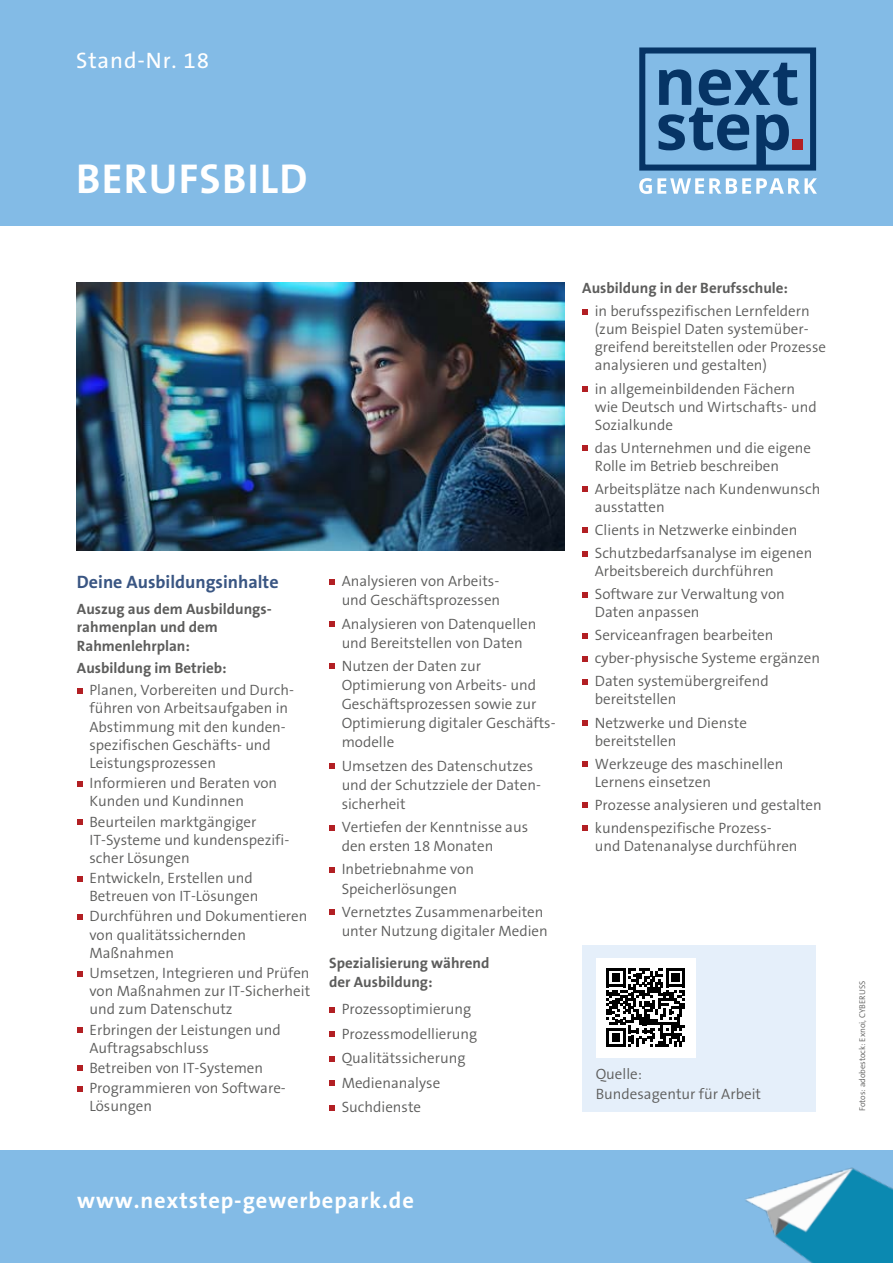
<style>
.page{position:relative;width:893px;height:1263px;background:#fff}
.page>*{position:absolute;margin:0;border:0;box-sizing:border-box;transform-origin:0 0}
.t1{font:700 42px "The Sans B7";letter-spacing:.03em;color:#fff}
.t2{font:700 22.5px "The Sans B7";letter-spacing:.04em;color:#fff}
.t3{font:22.5px "The Sans B5 Plain";letter-spacing:.04em;color:#fff}
.t4{font:700 18px "The Sans B7";color:#3a5683}
.t5{font:300 15px/18.1px "The Sans B4";color:#5d5d5c}
.t6{font:700 15px/18.1px "The Sans B7";color:#5d5d5c}
.t7{font:300 8.4px "The Sans B4";color:#5d5d5c}
</style>
<div class="page">
<div style="left:582px;top:946px;width:234px;height:166px;background:#e5effa"></div>
<img style="left:76px;top:283px;width:488px;height:268px">
<svg style="left:329px;top:579px;width:6px;height:6px"></svg>
<svg style="left:329px;top:621px;width:6px;height:6px"></svg>
<svg style="left:329px;top:663px;width:6px;height:6px"></svg>
<svg style="left:329px;top:763px;width:6px;height:6px"></svg>
<svg style="left:329px;top:825px;width:6px;height:5px"></svg>
<svg style="left:329px;top:867px;width:6px;height:6px"></svg>
<svg style="left:329px;top:909px;width:6px;height:6px"></svg>
<svg style="left:329px;top:1007px;width:6px;height:6px"></svg>
<svg style="left:329px;top:1031px;width:6px;height:6px"></svg>
<svg style="left:329px;top:1056px;width:6px;height:6px"></svg>
<svg style="left:329px;top:1080px;width:6px;height:6px"></svg>
<svg style="left:329px;top:1105px;width:6px;height:5px"></svg>
<svg style="left:582px;top:309px;width:6px;height:6px"></svg>
<svg style="left:582px;top:386px;width:6px;height:6px"></svg>
<svg style="left:582px;top:445px;width:6px;height:6px"></svg>
<svg style="left:582px;top:486px;width:6px;height:6px"></svg>
<svg style="left:582px;top:527px;width:6px;height:6px"></svg>
<svg style="left:582px;top:551px;width:6px;height:5px"></svg>
<svg style="left:582px;top:592px;width:6px;height:6px"></svg>
<svg style="left:582px;top:633px;width:6px;height:6px"></svg>
<svg style="left:582px;top:656px;width:6px;height:6px"></svg>
<svg style="left:582px;top:679px;width:6px;height:6px"></svg>
<svg style="left:582px;top:720px;width:6px;height:6px"></svg>
<svg style="left:582px;top:761px;width:6px;height:6px"></svg>
<svg style="left:582px;top:802px;width:6px;height:6px"></svg>
<svg style="left:582px;top:825px;width:6px;height:6px"></svg>
<svg style="left:77px;top:688px;width:6px;height:6px"></svg>
<svg style="left:77px;top:781px;width:6px;height:6px"></svg>
<svg style="left:77px;top:819px;width:6px;height:6px"></svg>
<svg style="left:77px;top:876px;width:6px;height:5px"></svg>
<svg style="left:77px;top:914px;width:6px;height:6px"></svg>
<svg style="left:77px;top:971px;width:6px;height:5px"></svg>
<svg style="left:77px;top:1027px;width:6px;height:6px"></svg>
<svg style="left:77px;top:1065px;width:6px;height:6px"></svg>
<svg style="left:77px;top:1086px;width:6px;height:6px"></svg>
<div style="left:596px;top:957px;width:100px;height:100px;background:#fff"></div>
<svg style="left:607px;top:968px;width:78px;height:79px"></svg>
<div style="left:0;top:0;width:893px;height:225px;background:#83bbe6"></div>
<div style="left:0;top:1150px;width:893px;height:113px;background:#83bbe6"></div>
<img style="left:745px;top:1167px;width:148px;height:96px">
<div style="left:639px;top:47px;width:177px;height:124px;border:6px solid #063465"></div>
<svg style="left:658px;top:63px;width:139px;height:102px"></svg>
<div style="left:792px;top:139px;width:10px;height:11px;background:#b21f23"></div>
<svg style="left:639px;top:178px;width:178px;height:16px"></svg>
<h2 class="t3" style="left:76px;top:48px;width:134px">Stand-Nr. 18</h2>
<h1 class="t1" style="left:76px;top:157px;width:233px">BERUFSBILD</h1>
<p class="t4" style="left:77px;top:572px;width:203px">Deine Ausbildungsinhalte</p>
<p class="t6" style="left:77px;top:601px;width:196px">Auszug aus dem Ausbildungs&shy;rahmenplan und dem<br>Rahmenlehrplan:</p>
<p class="t6" style="left:77px;top:660px;width:151px">Ausbildung im Betrieb:</p>
<p class="t5" style="left:89px;top:682px;width:206px">Planen, Vorbereiten und Durch&shy;führen von Arbeitsaufgaben in<br>Abstimmung mit den kunden&shy;spezifischen Geschäfts- und<br>Leistungsprozessen</p>
<p class="t5" style="left:89px;top:775px;width:189px">Informieren und Beraten von<br>Kunden und Kundinnen</p>
<p class="t5" style="left:89px;top:813px;width:201px">Beurteilen marktgängiger<br>IT-Systeme und kundenspezifi&shy;scher Lösungen</p>
<p class="t5" style="left:89px;top:870px;width:171px">Entwickeln, Erstellen und<br>Betreuen von IT-Lösungen</p>
<p class="t5" style="left:89px;top:908px;width:220px">Durchführen und Dokumentieren von qualitätssichernden<br>Maßnahmen</p>
<p class="t5" style="left:89px;top:965px;width:222px;text-align:justify">Umsetzen, Integrieren und Prüfen von Maßnahmen zur IT-Sicherheit und zum Datenschutz</p>
<p class="t5" style="left:89px;top:1021px;width:193px">Erbringen der Leistungen und<br>Auftragsabschluss</p>
<p class="t5" style="left:89px;top:1059px;width:198px;line-height:20.2px">Betreiben von IT-Systemen<br>Programmieren von Software-</p>
<p class="t5" style="left:89px;top:1098px;width:64px">Lösungen</p>
<p class="t5" style="left:342px;top:572px;width:160px;line-height:19px">Analysieren von Arbeits&shy;und Geschäftsprozessen</p>
<p class="t5" style="left:342px;top:615px;width:196px;line-height:19px">Analysieren von Datenquellen und Bereitstellen von Daten</p>
<p class="t5" style="left:342px;top:657px;width:215px;line-height:19px">Nutzen der Daten zur<br>Optimierung von Arbeits- und<br>Geschäftsprozessen sowie zur<br>Optimierung digitaler Geschäfts&shy;modelle</p>
<p class="t5" style="left:342px;top:757px;width:201px;line-height:19px">Umsetzen des Datenschutzes und der Schutzziele der Daten&shy;sicherheit</p>
<p class="t5" style="left:342px;top:818px;width:188px;line-height:19px">Vertiefen der Kenntnisse aus den ersten 18 Monaten</p>
<p class="t5" style="left:342px;top:861px;width:134px;line-height:19px">Inbetriebnahme von<br>Speicherlösungen</p>
<p class="t5" style="left:342px;top:903px;width:208px;line-height:19px">Vernetztes Zusammenarbeiten unter Nutzung digitaler Medien</p>
<p class="t6" style="left:329px;top:954px;width:162px;line-height:19px">Spezialisierung während der Ausbildung:</p>
<p class="t5" style="left:342px;top:998px;width:137px;line-height:24.5px">Prozessoptimierung<br>Prozessmodellierung<br>Qualitätssicherung<br>Medienanalyse<br>Suchdienste</p>
<p class="t6" style="left:582px;top:280px;width:207px">Ausbildung in der Berufsschule:</p>
<p class="t5" style="left:595px;top:303px;width:233px">in berufsspezifischen Lernfeldern (zum Beispiel Daten systemüber&shy;greifend bereitstellen oder Prozesse analysieren und gestalten)</p>
<p class="t5" style="left:595px;top:380px;width:224px">in allgemeinbildenden Fächern wie Deutsch und Wirtschafts- und<br>Sozialkunde</p>
<p class="t5" style="left:595px;top:439px;width:218px">das Unternehmen und die eigene<br>Rolle im Betrieb beschreiben</p>
<p class="t5" style="left:595px;top:481px;width:227px">Arbeitsplätze nach Kundenwunsch ausstatten</p>
<p class="t5" style="left:595px;top:519px;width:219px;line-height:23.1px">Clients in Netzwerke einbinden<br>Schutzbedarfsanalyse im eigenen</p>
<p class="t5" style="left:595px;top:560px;width:192px;line-height:23.1px">Arbeitsbereich durchführen<br>Software zur Verwaltung von</p>
<p class="t5" style="left:595px;top:601px;width:227px;line-height:23.1px">Daten anpassen<br>Serviceanfragen bearbeiten cyber-physische Systeme ergänzen<br>Daten systemübergreifend</p>
<p class="t5" style="left:595px;top:689px;width:154px;line-height:23.1px">bereitstellen<br>Netzwerke und Dienste</p>
<p class="t5" style="left:595px;top:730px;width:190px;line-height:23.1px">bereitstellen<br>Werkzeuge des maschinellen</p>
<p class="t5" style="left:595px;top:771px;width:229px;line-height:23.1px">Lernens einsetzen<br>Prozesse analysieren und gestalten kundenspezifische Prozess-</p>
<p class="t5" style="left:595px;top:838px;width:204px">und Datenanalyse durchführen</p>
<p class="t5" style="left:596px;top:1065px;width:167px;line-height:19.5px">Quelle:<br>Bundesagentur für Arbeit</p>
<h2 class="t2" style="left:77px;top:1189px;width:338px">www.nextstep-gewerbepark.de</h2>
<p class="t7" style="left:858px;top:1111px;width:132px;rotate:-90deg">Fotos: adobestock: Exnoi, CYBERUSS</p>
</div>
